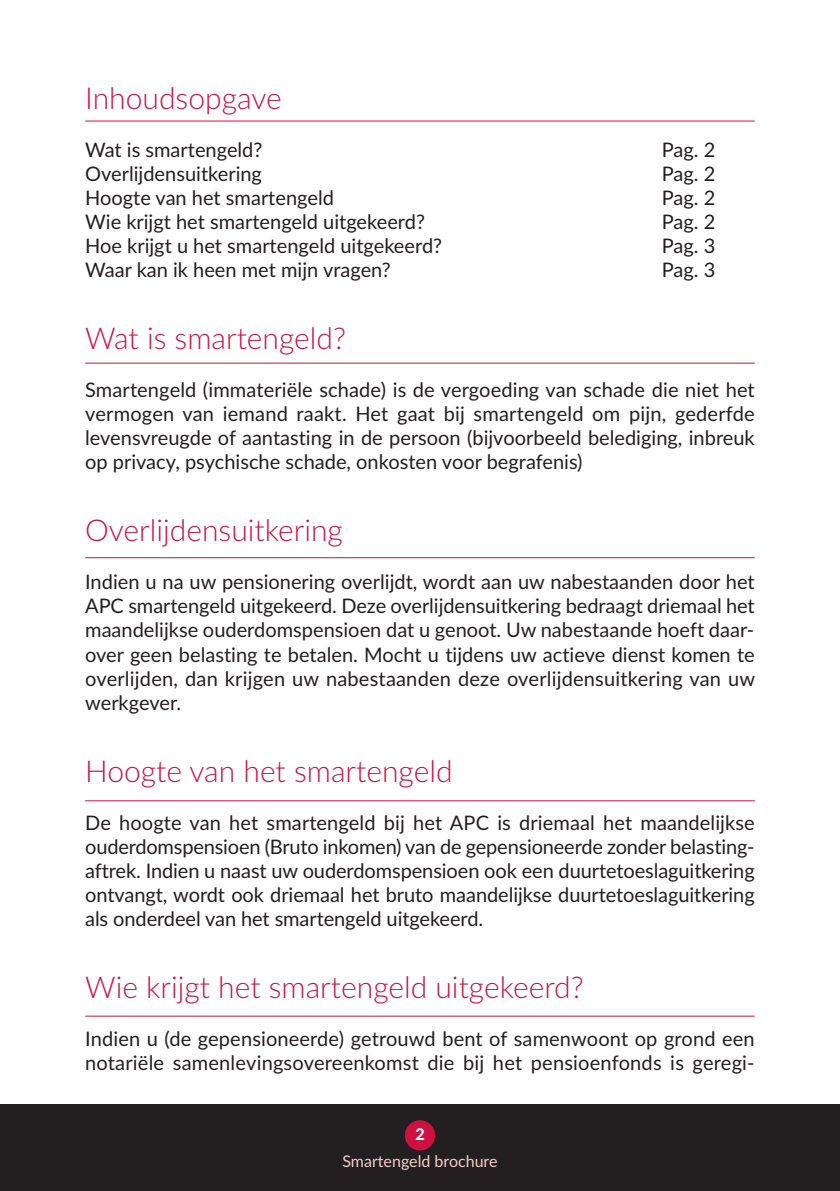
<style>
.page{position:relative;width:840px;height:1191px;background:#fff}
.page>*{position:absolute;margin:0;border:0;box-sizing:border-box;transform-origin:0 0}
.t1{font:300 30px "Lato";color:#cd1141}
.t2{font:20px/24px "Lato";color:#231f20;text-align:justify}
.t3{font:16px "Lato";color:#f4cec7}
.t4{font:800 16px "Lato";color:#fff}
</style>
<div class="page">
<div style="left:0;top:1104px;width:839px;height:87px;background:#231f20"></div>
<div style="left:404px;top:1120px;width:31px;height:30px;background:#cd1141;border-radius:50%"></div>
<hr style="left:85px;top:120px;width:669px;height:2px;background:#cd1141">
<hr style="left:85px;top:363px;width:669px;height:1px;background:#cd1141">
<hr style="left:85px;top:557px;width:669px;height:1px;background:#cd1141">
<hr style="left:85px;top:800px;width:669px;height:1px;background:#cd1141">
<hr style="left:85px;top:1015px;width:669px;height:1px;background:#cd1141">
<h1 class="t1" style="left:85px;top:81px;width:198px">Inhoudsopgave</h1>
<p class="t2" style="left:85px;top:138px;width:179px">Wat is smartengeld?</p>
<p class="t2" style="left:661px;top:138px;width:55px">Pag. 2</p>
<p class="t2" style="left:85px;top:162px;width:178px">Overlijdensuitkering</p>
<p class="t2" style="left:661px;top:162px;width:55px">Pag. 2</p>
<p class="t2" style="left:85px;top:186px;width:250px">Hoogte van het smartengeld</p>
<p class="t2" style="left:661px;top:186px;width:55px">Pag. 2</p>
<p class="t2" style="left:85px;top:210px;width:341px">Wie krijgt het smartengeld uitgekeerd?</p>
<p class="t2" style="left:661px;top:210px;width:55px">Pag. 2</p>
<p class="t2" style="left:85px;top:234px;width:358px">Hoe krijgt u het smartengeld uitgekeerd?</p>
<p class="t2" style="left:661px;top:234px;width:55px">Pag. 3</p>
<p class="t2" style="left:85px;top:258px;width:307px">Waar kan ik heen met mijn vragen?</p>
<p class="t2" style="left:661px;top:258px;width:55px">Pag. 3</p>
<h1 class="t1" style="left:85px;top:321px;width:262px">Wat is smartengeld?</h1>
<p class="t2" style="left:85px;top:378px;width:670px">Smartengeld (immateriële schade) is de vergoeding van schade die niet het vermogen van iemand raakt. Het gaat bij smartengeld om pijn, gederfde levensvreugde of aantasting in de persoon (bijvoorbeeld belediging, inbreuk op privacy, psychische schade, onkosten voor begrafenis)</p>
<h1 class="t1" style="left:85px;top:513px;width:259px">Overlijdensuitkering</h1>
<p class="t2" style="left:85px;top:570px;width:671px">Indien u na uw pensionering overlijdt, wordt aan uw nabestaanden door het APC smartengeld uitgekeerd. Deze overlijdensuitkering bedraagt driemaal het maandelijkse ouderdomspensioen dat u genoot. Uw nabestaande hoeft daar&shy;over geen belasting te betalen. Mocht u tijdens uw actieve dienst komen te overlijden, dan krijgen uw nabestaanden deze overlijdensuitkering van uw werkgever.</p>
<h1 class="t1" style="left:85px;top:753px;width:368px">Hoogte van het smartengeld</h1>
<p class="t2" style="left:85px;top:810px;width:670px">De hoogte van het smartengeld bij het APC is driemaal het maandelijkse ouderdomspensioen (Bruto inkomen) van de gepensioneerde zonder belasting&shy;aftrek. Indien u naast uw ouderdomspensioen ook een duurtetoeslaguitkering ontvangt, wordt ook driemaal het bruto maandelijkse duurtetoeslaguitkering als onderdeel van het smartengeld uitgekeerd.</p>
<h1 class="t1" style="left:85px;top:969px;width:499px">Wie krijgt het smartengeld uitgekeerd?</h1>
<p class="t2" style="left:85px;top:1026px;width:670px">Indien u (de gepensioneerde) getrouwd bent of samenwoont op grond een notariële samenlevingsovereenkomst die bij het pensioenfonds is geregi-</p>
<p class="t4" style="left:415px;top:1125px;width:11px">2</p>
<p class="t3" style="left:342px;top:1152px;width:156px">Smartengeld brochure</p>
</div>
